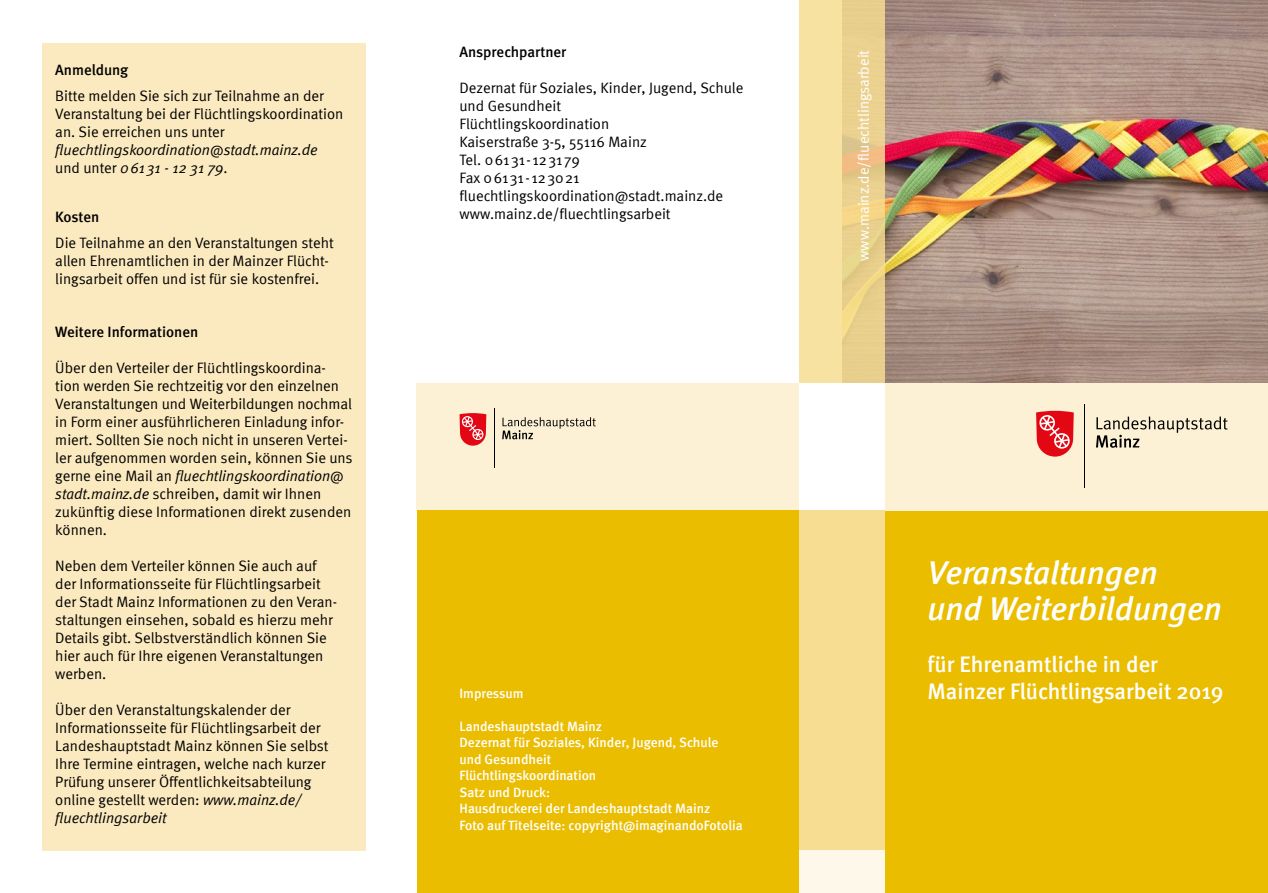
<style>
.page{position:relative;width:1268px;height:893px;background:#fff}
.page>*{position:absolute;margin:0;border:0;box-sizing:border-box;transform-origin:0 0}
.t1{font:italic 500 33px/36px "Meta";color:#fff}
.t2{font:500 22.5px/27px "Meta";color:#fff}
.t3{font:15px/18px "Meta Normal";color:#000}
.t4{font:italic 15px/18px "Meta Normal";color:#000}
.t5{font:500 15px "Meta";color:#000}
.t6{font:15px "Meta Normal";color:#fff}
.t7{font:500 13.5px/16.5px "Meta";color:#fff}
.s1{font-style:normal}
.s2{font-style:italic}
</style>
<div class="page">
<img style="left:884px;top:0;width:383px;height:383px">
<div style="left:884px;top:510px;width:383px;height:383px;background:#ebbd00"></div>
<div style="left:417px;top:383px;width:850px;height:127px;background:#fcf1d5"></div>
<svg style="left:1096px;top:416px;width:131px;height:32px"></svg>
<hr style="left:1084px;top:404px;width:1px;height:83px;background:#000">
<svg style="left:1036px;top:411px;width:37px;height:46px;background:#ea494f"></svg>
<svg style="left:502px;top:417px;width:93px;height:22px"></svg>
<hr style="left:494px;top:408px;width:1px;height:60px;background:#000">
<svg style="left:459px;top:413px;width:27px;height:33px"></svg>
<div style="left:799px;top:383px;width:85px;height:127px;background:#fff"></div>
<div style="left:417px;top:510px;width:382px;height:383px;background:#ebbd00"></div>
<div style="left:799px;top:510px;width:85px;height:340px;background:#f7dd91"></div>
<div style="left:799px;top:850px;width:85px;height:43px;background:#fef8eb"></div>
<svg style="left:799px;top:0;width:85px;height:383px;background:#f1d896"></svg>
<div style="left:43px;top:43px;width:323px;height:807px;background:#fbeabf"></div>
<p class="t5" style="left:55px;top:61px;width:74px">Anmeldung</p>
<p class="t3" style="left:55px;top:87px;width:289px">Bitte melden Sie sich zur Teilnahme an der<br>Veranstaltung bei der Flüchtlingskoordination an. Sie erreichen uns unter</p>
<p class="t4" style="left:55px;top:141px;width:264px">fluechtlingskoordination@stadt.mainz.de <span class="s1">und unter</span> 06131 - 12 31 79<span class="s1">.</span></p>
<p class="t5" style="left:55px;top:208px;width:46px">Kosten</p>
<p class="t3" style="left:55px;top:234px;width:280px">Die Teilnahme an den Veranstaltungen steht allen Ehrenamtlichen in der Mainzer Flücht&shy;lingsarbeit offen und ist für sie kostenfrei.</p>
<p class="t5" style="left:55px;top:323px;width:144px">Weitere Informationen</p>
<p class="t3" style="left:55px;top:359px;width:299px">Über den Verteiler der Flüchtlingskoordina&shy;tion werden Sie rechtzeitig vor den einzelnen Veranstaltungen und Weiterbildungen nochmal in Form einer ausführlicheren Einladung infor&shy;miert. Sollten Sie noch nicht in unseren Vertei&shy;ler aufgenommen worden sein, können Sie uns gerne eine Mail an <span class="s2">fluechtlings-koordination@ stadt.mainz.de</span> schreiben, damit wir Ihnen zukünftig diese Informationen direkt zusenden können.</p>
<p class="t3" style="left:55px;top:557px;width:283px">Neben dem Verteiler können Sie auch auf der Informationsseite für Flüchtlingsarbeit der Stadt Mainz Informationen zu den Veran&shy;staltungen einsehen, sobald es hierzu mehr Details gibt. Selbstverständlich können Sie hier auch für Ihre eigenen Veranstaltungen werben.</p>
<p class="t3" style="left:55px;top:701px;width:275px">Über den Veranstaltungskalender der Informationsseite für Flüchtlingsarbeit der Landeshauptstadt Mainz können Sie selbst Ihre Termine eintragen, welche nach kurzer Prüfung unserer Öffentlichkeitsabteilung online gestellt werden: <span class="s2">www.mainz.de/ fluechtlingsarbeit</span></p>
<p class="t5" style="left:459px;top:43px;width:108px">Ansprechpartner</p>
<p class="t3" style="left:459px;top:78px;width:285px">Dezernat für Soziales, Kinder, Jugend, Schule und Gesundheit<br>Flüchtlingskoordination<br>Kaiserstraße 3-5, 55116 Mainz<br>Tel. 06131-123179<br>Fax 06131-123021 fluechtlingskoordination@stadt.mainz.de www.mainz.de/fluechtlingsarbeit</p>
<p class="t7" style="left:459px;top:685px;width:66px">Impressum</p>
<p class="t7" style="left:459px;top:718px;width:284px">Landeshauptstadt Mainz<br>Dezernat für Soziales, Kinder, Jugend, Schule und Gesundheit<br>Flüchtlingskoordination<br>Satz und Druck:<br>Hausdruckerei der Landeshauptstadt Mainz<br>Foto auf Titelseite: copyright@imaginandoFotolia</p>
<p class="t6" style="left:854px;top:261px;width:212px;rotate:-90deg">www.mainz.de/fluechtlingsarbeit</p>
<h1 class="t1" style="left:927px;top:554px;width:296px">Veranstaltungen<br>und Weiterbildungen</h1>
<h2 class="t2" style="left:927px;top:650px;width:297px">für Ehrenamtliche in der<br>Mainzer Flüchtlingsarbeit 2019</h2>
</div>
